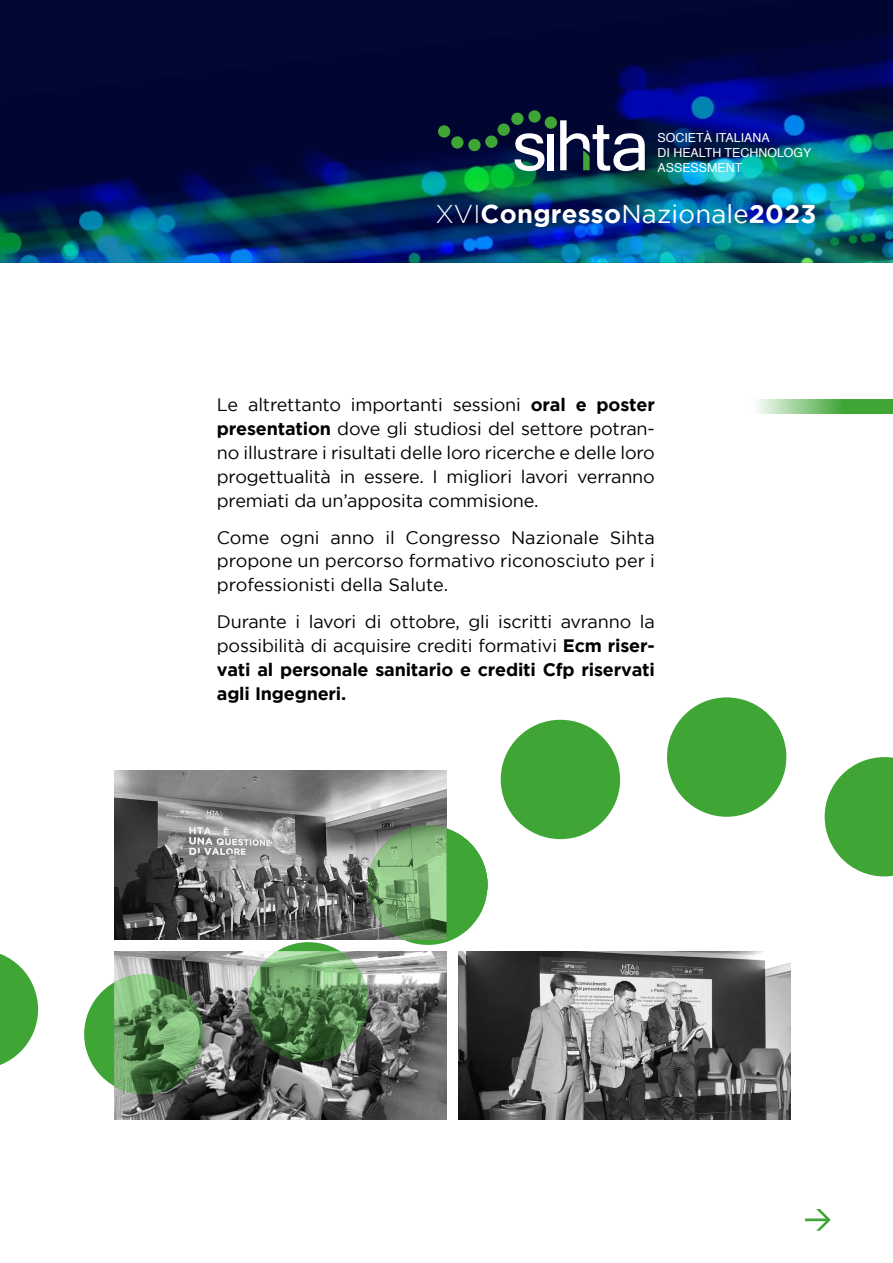
<style>
.page{position:relative;width:893px;height:1263px;background:#fff}
.page>*{position:absolute;margin:0;border:0;box-sizing:border-box;transform-origin:0 0}
.t1{font:700 25.8px "Gotham";letter-spacing:.01em;color:#fff}
.t2{font:18px/24px "Gotham";letter-spacing:-.01em;color:#000;text-align:justify}
.t3{font:12.45px/14.9px "Helvetica";color:#fff}
.s1{font-weight:300}
.s2{font-weight:400}
.s3{font-weight:700}
</style>
<div class="page">
<svg style="left:0;top:953px;width:38px;height:112px"></svg>
<svg style="left:825px;top:757px;width:68px;height:119px"></svg>
<div style="left:667px;top:697px;width:119px;height:120px;background:#3fa535;border-radius:50%"></div>
<div style="left:501px;top:720px;width:119px;height:119px;background:#3fa535;border-radius:50%"></div>
<img style="left:0;top:0;width:893px;height:263px">
<svg style="left:514px;top:133px;width:30px;height:38px"></svg>
<div style="left:548px;top:134px;width:6px;height:36px;background:#fff"></div>
<div style="left:438px;top:125px;width:12px;height:13px;background:#3fa535;border-radius:50%"></div>
<div style="left:451px;top:136px;width:12px;height:13px;background:#3fa535;border-radius:50%"></div>
<div style="left:468px;top:139px;width:13px;height:12px;background:#3fa535;border-radius:50%"></div>
<div style="left:485px;top:136px;width:13px;height:12px;background:#3fa535;border-radius:50%"></div>
<div style="left:498px;top:123px;width:12px;height:13px;background:#3fa535;border-radius:50%"></div>
<div style="left:545px;top:116px;width:12px;height:13px;background:#3fa535;border-radius:50%"></div>
<svg style="left:528px;top:110px;width:13px;height:13px"></svg>
<div style="left:511px;top:113px;width:13px;height:12px;background:#3fa535;border-radius:50%"></div>
<svg style="left:560px;top:120px;width:85px;height:51px"></svg>
<img style="left:115px;top:770px;width:331px;height:169px">
<img style="left:115px;top:951px;width:331px;height:169px">
<img style="left:459px;top:951px;width:332px;height:169px">
<img style="left:249px;top:951px;width:119px;height:110px">
<img style="left:115px;top:974px;width:89px;height:120px">
<svg style="left:84px;top:974px;width:120px;height:120px;background:#5e9957"></svg>
<svg style="left:249px;top:942px;width:119px;height:119px;background:#5b8b55"></svg>
<svg style="left:368px;top:825px;width:119px;height:117px"></svg>
<svg style="left:368px;top:825px;width:120px;height:120px;background:#68a95f"></svg>
<svg style="left:757px;top:400px;width:136px;height:14px;background:#78bf71"></svg>
<svg style="left:805px;top:1209px;width:26px;height:22px"></svg>
<p class="t3" style="left:657px;top:131px;width:156px">SOCIETÀ ITALIANA<br>DI HEALTH TECHNOLOGY<br>ASSESSMENT</p>
<h1 class="t1" style="left:436px;top:199px;width:382px"><span class="s1">XVI</span>Congresso<span class="s2">Nazionale</span>2023</h1>
<p class="t2" style="left:217px;top:392px;width:439px">Le altrettanto importanti sessioni <span class="s3">oral e poster presentation</span> dove gli studiosi del settore potran&shy;no illustrare i risultati delle loro ricerche e delle loro progettualità in essere. I migliori lavori verranno premiati da un’apposita commisione.</p>
<p class="t2" style="left:217px;top:525px;width:439px">Come ogni anno il Congresso Nazionale Sihta propone un percorso formativo riconosciuto per i professionisti della Salute.</p>
<p class="t2" style="left:217px;top:610px;width:439px">Durante i lavori di ottobre, gli iscritti avranno la possibilità di acquisire crediti formativi <span class="s3">Ecm riser&shy;vati al personale sanitario e crediti Cfp riservati agli Ingegneri.</span></p>
</div>
